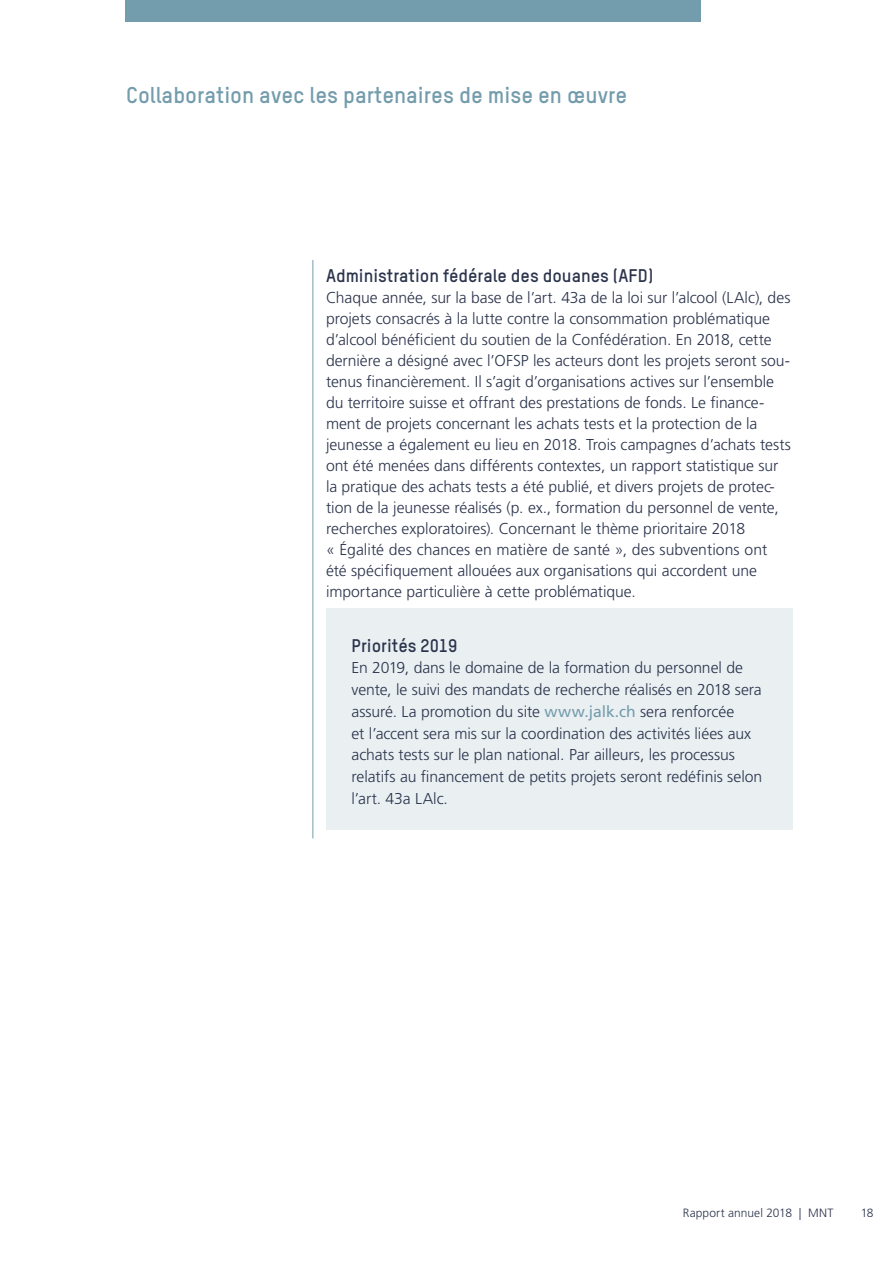
<style>
.page{position:relative;width:893px;height:1263px;background:#fff}
.page>*{position:absolute;margin:0;border:0;box-sizing:border-box;transform-origin:0 0}
.t1{font:700 22.5px "TSTAR";color:#739cac}
.t2{font:700 18px "TSTAR";color:#2b344c}
.t3{font:300 15.75px/21px "Frutiger LT Std";letter-spacing:-.005em;color:#2b344c}
.t4{font:300 12px "Frutiger LT Std";letter-spacing:.01em;color:#2b344c}
.s1{font-weight:400;color:#739cac}
</style>
<div class="page">
<div style="left:126px;top:0;width:574px;height:21px;background:#739cac"></div>
<div style="left:326px;top:608px;width:466px;height:221px;background:#eaeff2"></div>
<hr style="left:312px;top:260px;width:1px;height:578px;background:#739cac">
<h1 class="t1" style="left:126px;top:81px;width:503px">Collaboration avec les partenaires de mise en œuvre</h1>
<p class="t2" style="left:326px;top:264px;width:329px">Administration fédérale des douanes (AFD)</p>
<p class="t3" style="left:326px;top:287px;width:466px">Chaque année, sur la base de l’art. 43a de la loi sur l’alcool (LAlc), des projets consacrés à la lutte contre la consommation problématique d’alcool bénéficient du soutien de la Confédération. En 2018, cette dernière a désigné avec l’OFSP les acteurs dont les projets seront sou&shy;tenus financièrement. Il s’agit d’organisations actives sur l’ensemble du territoire suisse et offrant des prestations de fonds. Le finance&shy;ment de projets concernant les achats tests et la protection de la jeunesse a également eu lieu en 2018. Trois campagnes d’achats tests ont été menées dans différents contextes, un rapport statistique sur la pratique des achats tests a été publié, et divers projets de protec&shy;tion de la jeunesse réalisés (p. ex., formation du personnel de vente, recherches exploratoires). Concernant le thème prioritaire 2018<br>« Égalité des chances en matière de santé », des subventions ont été spécifiquement allouées aux organisations qui accordent une importance particulière à cette problématique.</p>
<p class="t2" style="left:351px;top:634px;width:107px">Priorités 2019</p>
<p class="t3" style="left:351px;top:657px;width:412px;line-height:21.8px">En 2019, dans le domaine de la formation du personnel de vente, le suivi des mandats de recherche réalisés en 2018 sera assuré. La promotion du site <span class="s1">www.jalk.ch</span> sera renforcée<br>et l’accent sera mis sur la coordination des activités liées aux achats tests sur le plan national. Par ailleurs, les processus relatifs au financement de petits projets seront redéfinis selon l’art. 43a LAlc.</p>
<p class="t4" style="left:683px;top:1206px;width:152px">Rapport annuel 2018 | MNT</p>
<p class="t4" style="left:861px;top:1206px;width:14px">18</p>
</div>
